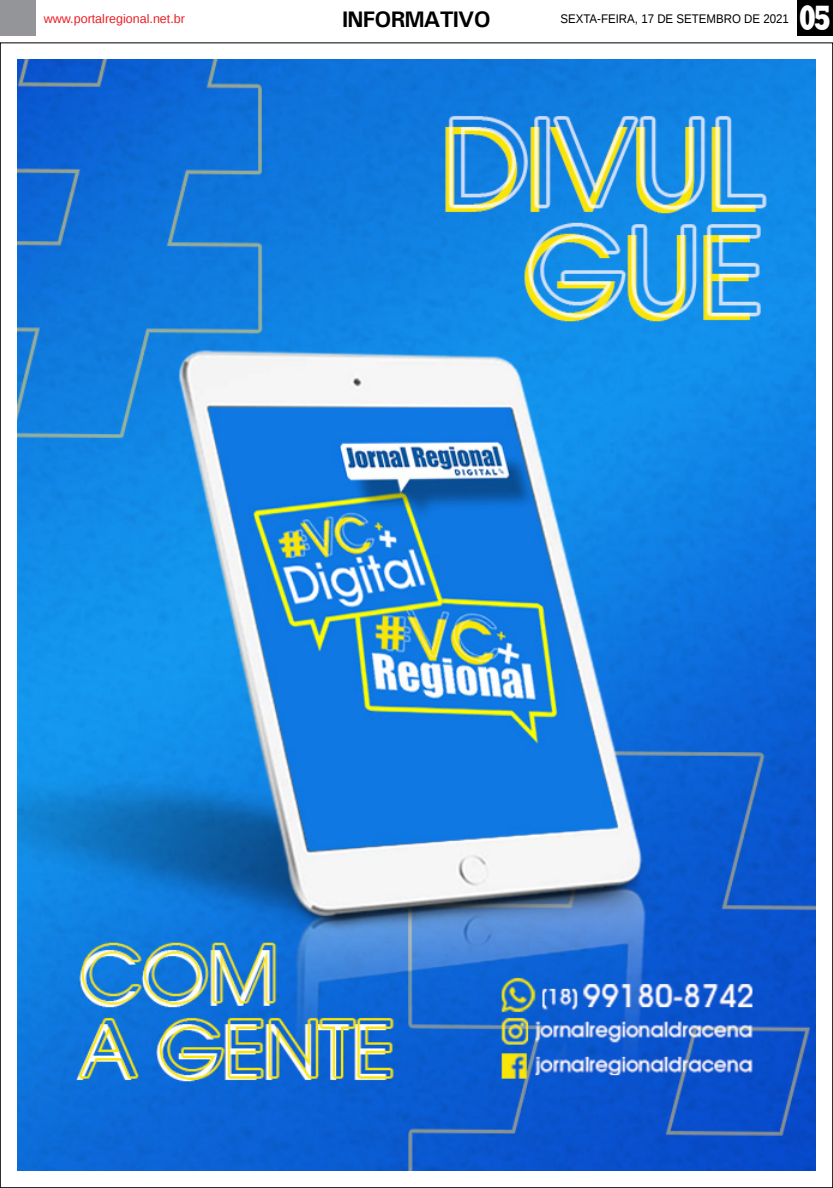
<style>
.page{position:relative;width:833px;height:1188px;background:#fff}
.page>*{position:absolute;margin:0;border:0;box-sizing:border-box;transform-origin:0 0}
.t1{font:800 36.12px "Rockwell";color:#fff;scale:.7 1}
.TITULO_PG{font:700 22.5px "Univers";letter-spacing:-.04em;color:#000}
.DATA_PG{font:12.5px "Liberation Sans";color:#000;scale:.92 1}
.DATA_PG-2{font:12.5px "Liberation Sans";color:#ed1d24}
</style>
<div class="page">
<div style="left:0;top:0;width:35px;height:35px;background:#939598"></div>
<div style="left:797px;top:0;width:36px;height:35px;background:#000"></div>
<img style="left:18px;top:60px;width:797px;height:1109px">
<p class="DATA_PG-2" style="left:44px;top:12px;width:143px">www.portalregional.net.br</p>
<p class="TITULO_PG" style="left:342px;top:5px;width:150px">INFORMATIVO</p>
<p class="DATA_PG" style="left:560px;top:12px;width:250px">SEXTA-FEIRA, 17 DE SETEMBRO DE 2021</p>
<p class="t1" style="left:799px;top:-3px;width:48px">05</p>
</div>
